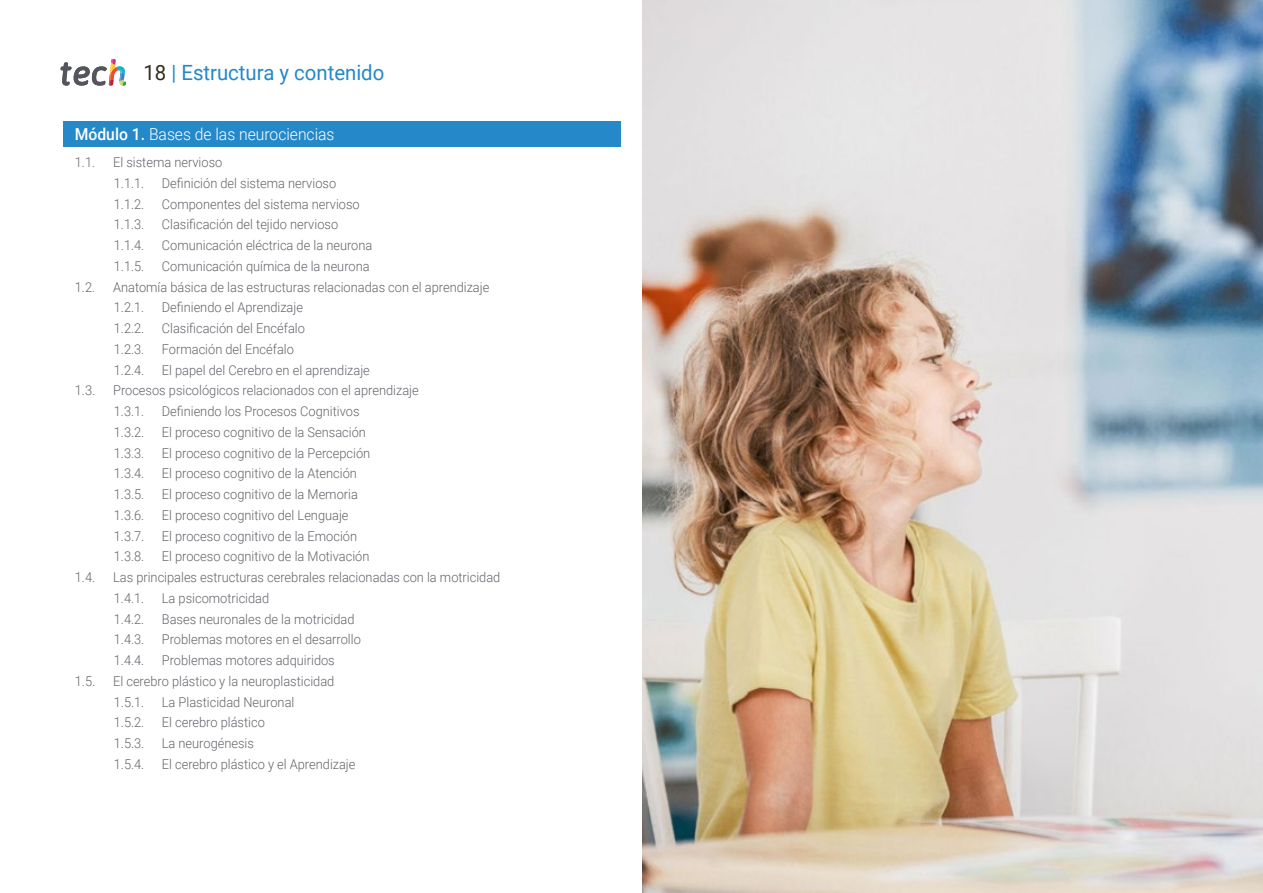
<style>
.page{position:relative;width:1263px;height:893px;background:#fff}
.page>*{position:absolute;margin:0;border:0;box-sizing:border-box;transform-origin:0 0}
.t1{font:21px "Roboto";color:#2488c9}
.t2{font:300 16.5px "Roboto";color:#fff;scale:.95 1}
.t3{font:300 13.5px/20.7px "Roboto";color:#61646a;scale:.95 1}
.s1{color:#312e20}
.s2{font-weight:500}
</style>
<div class="page">
<img style="left:642px;top:0;width:621px;height:893px">
<div style="left:64px;top:121px;width:557px;height:25px;background:#2488c9"></div>
<svg style="left:61px;top:59px;width:65px;height:27px"></svg>
<h1 class="t1" style="left:144px;top:57px;width:242px"><span class="s1">18</span> | Estructura y contenido</h1>
<p class="t2" style="left:75px;top:123px;width:275px"><span class="s2">Módulo 1.</span> Bases de las neurociencias</p>
<p class="t3" style="left:75px;top:151px;width:23px">1.1.</p>
<p class="t3" style="left:113px;top:151px;width:116px">El sistema nervioso<br>1.1.1.</p>
<p class="t3" style="left:162px;top:172px;width:185px">Definición del sistema nervioso</p>
<p class="t3" style="left:114px;top:193px;width:34px">1.1.2.</p>
<p class="t3" style="left:162px;top:193px;width:210px">Componentes del sistema nervioso</p>
<p class="t3" style="left:114px;top:214px;width:34px">1.1.3.</p>
<p class="t3" style="left:162px;top:214px;width:187px">Clasificación del tejido nervioso</p>
<p class="t3" style="left:114px;top:234px;width:34px">1.1.4.</p>
<p class="t3" style="left:162px;top:234px;width:223px">Comunicación eléctrica de la neurona</p>
<p class="t3" style="left:114px;top:255px;width:34px">1.1.5.</p>
<p class="t3" style="left:162px;top:255px;width:220px">Comunicación química de la neurona</p>
<p class="t3" style="left:75px;top:276px;width:23px">1.2.</p>
<p class="t3" style="left:113px;top:276px;width:398px">Anatomía básica de las estructuras relacionadas con el aprendizaje<br>1.2.1.</p>
<p class="t3" style="left:162px;top:297px;width:150px">Definiendo el Aprendizaje</p>
<p class="t3" style="left:114px;top:317px;width:34px">1.2.2.</p>
<p class="t3" style="left:162px;top:317px;width:152px">Clasificación del Encéfalo</p>
<p class="t3" style="left:114px;top:338px;width:34px">1.2.3.</p>
<p class="t3" style="left:162px;top:338px;width:141px">Formación del Encéfalo</p>
<p class="t3" style="left:114px;top:359px;width:34px">1.2.4.</p>
<p class="t3" style="left:162px;top:359px;width:220px">El papel del Cerebro en el aprendizaje</p>
<p class="t3" style="left:75px;top:380px;width:23px">1.3.</p>
<p class="t3" style="left:113px;top:380px;width:323px">Procesos psicológicos relacionados con el aprendizaje<br>1.3.1.</p>
<p class="t3" style="left:162px;top:400px;width:210px">Definiendo los Procesos Cognitivos</p>
<p class="t3" style="left:114px;top:421px;width:34px">1.3.2.</p>
<p class="t3" style="left:162px;top:421px;width:216px">El proceso cognitivo de la Sensación</p>
<p class="t3" style="left:114px;top:442px;width:34px">1.3.3.</p>
<p class="t3" style="left:162px;top:442px;width:221px">El proceso cognitivo de la Percepción</p>
<p class="t3" style="left:114px;top:463px;width:34px">1.3.4.</p>
<p class="t3" style="left:162px;top:463px;width:207px">El proceso cognitivo de la Atención</p>
<p class="t3" style="left:114px;top:483px;width:34px">1.3.5.</p>
<p class="t3" style="left:162px;top:483px;width:208px">El proceso cognitivo de la Memoria</p>
<p class="t3" style="left:114px;top:504px;width:34px">1.3.6.</p>
<p class="t3" style="left:162px;top:504px;width:198px">El proceso cognitivo del Lenguaje</p>
<p class="t3" style="left:114px;top:525px;width:34px">1.3.7.</p>
<p class="t3" style="left:162px;top:525px;width:207px">El proceso cognitivo de la Emoción</p>
<p class="t3" style="left:114px;top:546px;width:34px">1.3.8.</p>
<p class="t3" style="left:162px;top:546px;width:220px">El proceso cognitivo de la Motivación</p>
<p class="t3" style="left:75px;top:566px;width:23px">1.4.</p>
<p class="t3" style="left:113px;top:566px;width:409px">Las principales estructuras cerebrales relacionadas con la motricidad<br>1.4.1.</p>
<p class="t3" style="left:162px;top:587px;width:115px">La psicomotricidad</p>
<p class="t3" style="left:114px;top:608px;width:34px">1.4.2.</p>
<p class="t3" style="left:162px;top:608px;width:204px">Bases neuronales de la motricidad</p>
<p class="t3" style="left:114px;top:629px;width:34px">1.4.3.</p>
<p class="t3" style="left:162px;top:629px;width:211px">Problemas motores en el desarrollo</p>
<p class="t3" style="left:114px;top:649px;width:34px">1.4.4.</p>
<p class="t3" style="left:162px;top:649px;width:184px">Problemas motores adquiridos</p>
<p class="t3" style="left:75px;top:670px;width:23px">1.5.</p>
<p class="t3" style="left:113px;top:670px;width:234px">El cerebro plástico y la neuroplasticidad<br>1.5.1.</p>
<p class="t3" style="left:162px;top:691px;width:141px">La Plasticidad Neuronal</p>
<p class="t3" style="left:114px;top:712px;width:34px">1.5.2.</p>
<p class="t3" style="left:162px;top:712px;width:110px">El cerebro plástico</p>
<p class="t3" style="left:114px;top:732px;width:34px">1.5.3.</p>
<p class="t3" style="left:162px;top:732px;width:98px">La neurogénesis</p>
<p class="t3" style="left:114px;top:753px;width:34px">1.5.4.</p>
<p class="t3" style="left:162px;top:753px;width:205px">El cerebro plástico y el Aprendizaje</p>
</div>
